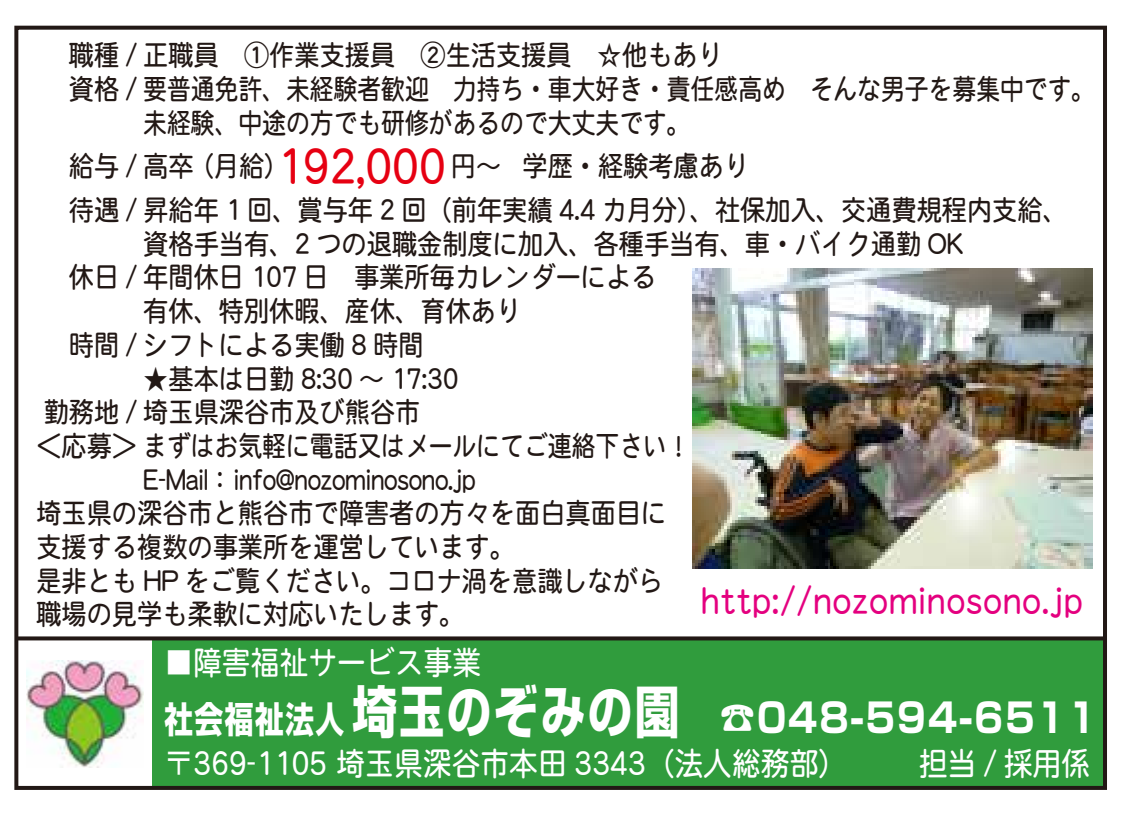
<style>
.page{position:relative;width:1134px;height:817px;background:#fff}
.page>*{position:absolute;margin:0;border:0;box-sizing:border-box;transform-origin:0 0}
.t1{font:700 56px "Shin Go Pro";letter-spacing:.05em;color:#fff;scale:.8 1}
.t2{font:700 40px "Shin Go Pro";letter-spacing:.05em;color:#fff;scale:.9 1}
.t3{font:36px "DFHS Maru Gothic W4 WINP RKSJ H";letter-spacing:.05em;color:#e4007f;scale:.9 1}
.t4{font:32px "DFHS Maru Gothic W4 WINP RKSJ H";color:#fff;scale:.9 1}
.t5{font:28px/33.6px "DFHS Maru Gothic W4 WINP RKSJ H";color:#221815;scale:.9 1}
.t6{font:28px "DFHS Maru Gothic W4 WINP RKSJ H";color:#221815;scale:.85 1}
.s1{font-size:48px;color:#e60012}
.s2{font-size:36px}
</style>
<div class="page">
<div style="left:152px;top:638px;width:953px;height:149px;background:#309c3d"></div>
<div style="left:14px;top:26px;width:1093px;height:763px;border:4px solid #221815"></div>
<svg style="left:16px;top:636px;width:1089px;height:4px;fill:#221815"></svg>
<img style="left:27px;top:660px;width:117px;height:107px">
<img style="left:693px;top:269px;width:399px;height:300px">
<p class="t5" style="left:69px;top:39px;width:1142px">職種 / 正職員　①作業支援員　②生活支援員　☆他もあり<br>資格 / 要普通免許、未経験者歓迎　力持ち・車大好き・責任感高め　そんな男子を募集中です。</p>
<p class="t6" style="left:143px;top:109px;width:646px">未経験、中途の方でも研修があるので大丈夫です。</p>
<p class="t5" style="left:69px;top:149px;width:758px">給与 / 高卒（月給）<span class="s1">192,000</span> 円～ 学歴・経験考慮あり</p>
<p class="t5" style="left:69px;top:193px;width:1111px">待遇 / 昇給年 1 回、賞与年 2 回（前年実績 4.4 カ月分）、社保加入、交通費規程内支給、</p>
<p class="t5" style="left:143px;top:227px;width:912px">資格手当有、2 つの退職金制度に加入、各種手当有、車・バイク通勤 OK</p>
<p class="t5" style="left:69px;top:260px;width:654px">休日 / 年間休日 107 日　事業所毎カレンダーによる</p>
<p class="t5" style="left:143px;top:294px;width:421px">有休、特別休暇、産休、育休あり</p>
<p class="t5" style="left:69px;top:328px;width:396px">時間 / シフトによる実働 8 時間</p>
<p class="t5" style="left:143px;top:361px;width:352px">★基本は日勤 8:30 ～ 17:30</p>
<p class="t5" style="left:44px;top:395px;width:420px">勤務地 / 埼玉県深谷市及び熊谷市</p>
<p class="t5" style="left:36px;top:429px;width:728px">＜応募＞まずはお気軽に電話又はメールにてご連絡下さい！</p>
<p class="t6" style="left:143px;top:465px;width:392px">E-Mail： info@nozominosono.jp</p>
<p class="t5" style="left:36px;top:496px;width:701px">埼玉県の深谷市と熊谷市で障害者の方々を面白真面目に支援する複数の事業所を運営しています。</p>
<p class="t5" style="left:36px;top:563px;width:698px">是非とも HP をご覧ください。コロナ渦を意識しながら</p>
<p class="t5" style="left:36px;top:597px;width:478px">職場の見学も柔軟に対応いたします。</p>
<p class="t4" style="left:164px;top:646px;width:353px">■障害福祉サービス事業</p>
<h1 class="t1" style="left:164px;top:666px;width:646px"><span class="s2">社会福祉法人</span>埼玉のぞみの園</h1>
<p class="t3" style="left:701px;top:583px;width:425px">http://nozominosono.jp</p>
<h2 class="t2" style="left:719px;top:685px;width:421px">☎048-594-6511</h2>
<p class="t4" style="left:164px;top:747px;width:760px">〒369-1105 埼玉県深谷市本田 3343（法人総務部）</p>
<p class="t4" style="left:919px;top:747px;width:192px">担当 / 採用係</p>
</div>
